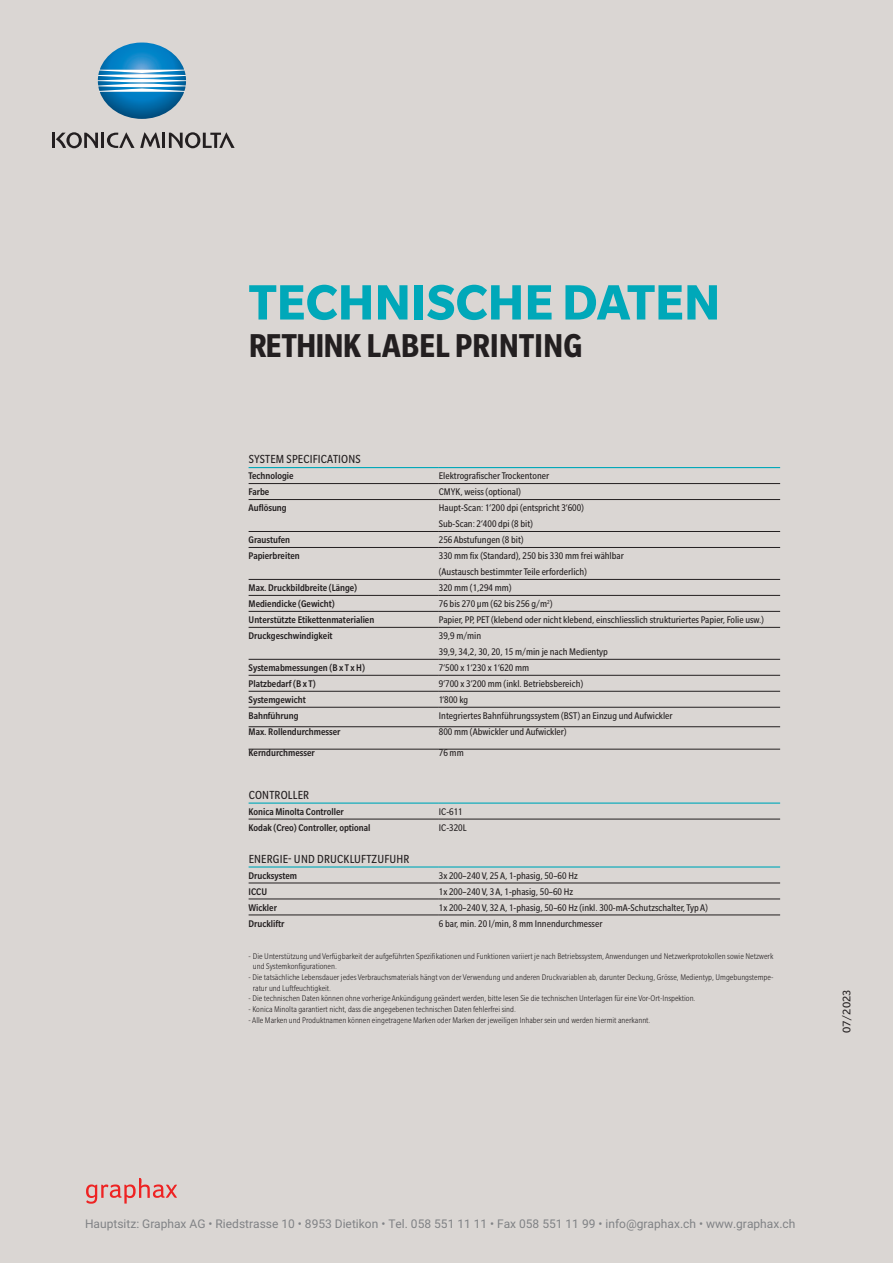
<style>
.page{position:relative;width:893px;height:1263px;background:#dad6d3}
.page>*{position:absolute;margin:0;border:0;box-sizing:border-box;transform-origin:0 0}
.Brochure_Head_Bold_3{font:700 54px "Slate Pro";color:#00a8b9}
.Brochure_RETHINK_IT{font:700 condensed 36px "Slate Pro";letter-spacing:-.005em;color:#231f20}
.Data_Table_Headline{font:condensed 12.75px "Slate Pro";letter-spacing:.015em;color:#231f20}
.t1{font:12px "Roboto";color:#808285}
.Brochure_Address_Reg{font:12px "Slate Pro";color:#231f20}
.Data_Table_TEXT_Cond{font:condensed 10.5px/15.9px "Slate Pro";color:#231f20}
.Data_Table_TEXT_Medi{font:500 condensed 10.5px "Slate Pro";color:#231f20}
.t2{font:300 condensed 9px/10.6px "Slate Pro";color:#231f20}
</style>
<div class="page">
<img style="left:98px;top:43px;width:88px;height:76px">
<hr style="left:52px;top:133px;width:3px;height:15px;background:#231f20">
<hr style="left:101px;top:133px;width:3px;height:15px;background:#231f20">
<hr style="left:162px;top:133px;width:3px;height:15px;background:#231f20">
<svg style="left:56px;top:132px;width:42px;height:16px"></svg>
<svg style="left:169px;top:132px;width:66px;height:16px"></svg>
<svg style="left:107px;top:132px;width:53px;height:16px"></svg>
<hr style="left:249px;top:483px;width:190px;height:1px;background:#231f20">
<hr style="left:439px;top:483px;width:341px;height:1px;background:#231f20">
<hr style="left:249px;top:499px;width:190px;height:1px;background:#231f20">
<hr style="left:439px;top:499px;width:341px;height:1px;background:#231f20">
<hr style="left:249px;top:531px;width:190px;height:1px;background:#231f20">
<hr style="left:439px;top:531px;width:341px;height:1px;background:#231f20">
<hr style="left:249px;top:547px;width:190px;height:1px;background:#231f20">
<hr style="left:439px;top:547px;width:341px;height:1px;background:#231f20">
<hr style="left:249px;top:579px;width:190px;height:1px;background:#231f20">
<hr style="left:439px;top:579px;width:341px;height:1px;background:#231f20">
<hr style="left:249px;top:595px;width:190px;height:1px;background:#231f20">
<hr style="left:439px;top:595px;width:341px;height:1px;background:#231f20">
<hr style="left:249px;top:611px;width:190px;height:1px;background:#231f20">
<hr style="left:439px;top:611px;width:341px;height:1px;background:#231f20">
<hr style="left:249px;top:627px;width:190px;height:1px;background:#231f20">
<hr style="left:439px;top:627px;width:341px;height:1px;background:#231f20">
<hr style="left:249px;top:659px;width:190px;height:1px;background:#231f20">
<hr style="left:439px;top:659px;width:341px;height:1px;background:#231f20">
<hr style="left:249px;top:675px;width:190px;height:1px;background:#231f20">
<hr style="left:439px;top:675px;width:341px;height:1px;background:#231f20">
<hr style="left:249px;top:691px;width:190px;height:1px;background:#231f20">
<hr style="left:439px;top:691px;width:341px;height:1px;background:#231f20">
<hr style="left:249px;top:707px;width:190px;height:1px;background:#231f20">
<hr style="left:439px;top:707px;width:341px;height:1px;background:#231f20">
<hr style="left:249px;top:726px;width:190px;height:1px;background:#231f20">
<hr style="left:439px;top:726px;width:341px;height:1px;background:#231f20">
<hr style="left:249px;top:883px;width:190px;height:1px;background:#231f20">
<hr style="left:439px;top:883px;width:341px;height:1px;background:#231f20">
<hr style="left:249px;top:899px;width:190px;height:1px;background:#231f20">
<hr style="left:439px;top:899px;width:341px;height:1px;background:#231f20">
<hr style="left:249px;top:915px;width:190px;height:1px;background:#231f20">
<hr style="left:439px;top:915px;width:341px;height:1px;background:#231f20">
<hr style="left:249px;top:467px;width:190px;height:1px;background:#00a8b9">
<hr style="left:439px;top:467px;width:341px;height:1px;background:#00a8b9">
<hr style="left:249px;top:802px;width:190px;height:2px;background:#00a8b9">
<hr style="left:439px;top:802px;width:341px;height:2px;background:#00a8b9">
<hr style="left:249px;top:866px;width:190px;height:1px;background:#00a8b9">
<hr style="left:439px;top:866px;width:341px;height:1px;background:#00a8b9">
<hr style="left:249px;top:749px;width:190px;height:1px;background:#231f20">
<hr style="left:439px;top:749px;width:341px;height:1px;background:#231f20">
<hr style="left:249px;top:819px;width:190px;height:1px;background:#231f20">
<hr style="left:439px;top:819px;width:341px;height:1px;background:#231f20">
<svg style="left:86px;top:1178px;width:91px;height:26px"></svg>
<p class="Brochure_Head_Bold_3" style="left:249px;top:272px;width:473px">TECHNISCHE DATEN</p>
<p class="Brochure_RETHINK_IT" style="left:249px;top:326px;width:335px">RETHINK LABEL PRINTING</p>
<p class="Data_Table_Headline" style="left:249px;top:453px;width:114px">SYSTEM SPECIFICATIONS</p>
<p class="Data_Table_TEXT_Medi" style="left:249px;top:470px;width:47px">Technologie</p>
<p class="Data_Table_TEXT_Cond" style="left:439px;top:468px;width:112px">Elektrografischer Trockentoner</p>
<p class="Data_Table_TEXT_Medi" style="left:249px;top:486px;width:22px">Farbe</p>
<p class="Data_Table_TEXT_Cond" style="left:439px;top:484px;width:84px">CMYK, weiss (optional)</p>
<p class="Data_Table_TEXT_Medi" style="left:249px;top:502px;width:40px">Auflösung</p>
<p class="Data_Table_TEXT_Cond" style="left:439px;top:500px;width:147px">Haupt-Scan: 1‘200 dpi (entspricht 3‘600)<br>Sub-Scan: 2‘400 dpi (8 bit)</p>
<p class="Data_Table_TEXT_Medi" style="left:249px;top:534px;width:43px">Graustufen</p>
<p class="Data_Table_TEXT_Cond" style="left:439px;top:532px;width:86px">256 Abstufungen (8 bit)</p>
<p class="Data_Table_TEXT_Medi" style="left:249px;top:550px;width:53px">Papierbreiten</p>
<p class="Data_Table_TEXT_Cond" style="left:439px;top:548px;width:186px">330 mm fix (Standard), 250 bis 330 mm frei wählbar</p>
<p class="Data_Table_TEXT_Cond" style="left:439px;top:564px;width:150px">(Austausch bestimmter Teile erforderlich)</p>
<p class="Data_Table_TEXT_Medi" style="left:249px;top:582px;width:110px">Max. Druckbildbreite (Länge)</p>
<p class="Data_Table_TEXT_Cond" style="left:439px;top:580px;width:74px">320 mm (1,294 mm)</p>
<p class="Data_Table_TEXT_Medi" style="left:249px;top:598px;width:88px">Mediendicke (Gewicht)</p>
<p class="Data_Table_TEXT_Cond" style="left:439px;top:596px;width:115px">76 bis 270 µm (62 bis 256 g/m<sup>2</sup>)</p>
<p class="Data_Table_TEXT_Medi" style="left:249px;top:614px;width:127px">Unterstützte Etikettenmaterialien</p>
<p class="Data_Table_TEXT_Cond" style="left:439px;top:612px;width:326px">Papier, PP, PET (klebend oder nicht klebend, einschliesslich strukturiertes Papier, Folie usw.)</p>
<p class="Data_Table_TEXT_Medi" style="left:249px;top:630px;width:86px">Druckgeschwindigkeit</p>
<p class="Data_Table_TEXT_Cond" style="left:439px;top:628px;width:44px">39,9 m/min</p>
<p class="Data_Table_TEXT_Cond" style="left:439px;top:644px;width:171px">39,9, 34,2, 30, 20, 15 m/min je nach Medientyp</p>
<p class="Data_Table_TEXT_Medi" style="left:249px;top:662px;width:118px">Systemabmessungen (B x T x H)</p>
<p class="Data_Table_TEXT_Cond" style="left:439px;top:660px;width:92px">7‘500 x 1‘230 x 1‘620 mm</p>
<p class="Data_Table_TEXT_Medi" style="left:249px;top:678px;width:69px">Platzbedarf (B x T)</p>
<p class="Data_Table_TEXT_Cond" style="left:439px;top:676px;width:146px">9‘700 x 3‘200 mm (inkl. Betriebsbereich)</p>
<p class="Data_Table_TEXT_Medi" style="left:249px;top:694px;width:59px">Systemgewicht</p>
<p class="Data_Table_TEXT_Cond" style="left:439px;top:692px;width:31px">1‘800 kg</p>
<p class="Data_Table_TEXT_Medi" style="left:249px;top:710px;width:51px">Bahnführung</p>
<p class="Data_Table_TEXT_Cond" style="left:439px;top:708px;width:235px">Integriertes Bahnführungssystem (BST) an Einzug und Aufwickler</p>
<p class="Data_Table_TEXT_Medi" style="left:249px;top:726px;width:93px">Max. Rollendurchmesser</p>
<p class="Data_Table_TEXT_Cond" style="left:439px;top:724px;width:129px">800 mm (Abwickler und Aufwickler)</p>
<p class="Data_Table_TEXT_Medi" style="left:249px;top:747px;width:68px">Kerndurchmesser</p>
<p class="Data_Table_TEXT_Cond" style="left:439px;top:745px;width:26px">76 mm</p>
<p class="Data_Table_Headline" style="left:249px;top:788px;width:62px">CONTROLLER</p>
<p class="Data_Table_TEXT_Medi" style="left:249px;top:806px;width:97px">Konica Minolta Controller</p>
<p class="Data_Table_TEXT_Cond" style="left:439px;top:803px;width:25px">IC-611</p>
<p class="Data_Table_TEXT_Medi" style="left:249px;top:822px;width:123px">Kodak (Creo) Controller, optional</p>
<p class="Data_Table_TEXT_Cond" style="left:439px;top:819px;width:29px">IC-320L</p>
<p class="Data_Table_Headline" style="left:249px;top:852px;width:162px">ENERGIE- UND DRUCKLUFTZUFUHR</p>
<p class="Data_Table_TEXT_Medi" style="left:249px;top:870px;width:50px">Drucksystem</p>
<p class="Data_Table_TEXT_Cond" style="left:439px;top:867px;width:140px">3x 200–240 V, 25 A, 1-phasig, 50–60 Hz</p>
<p class="Data_Table_TEXT_Medi" style="left:249px;top:886px;width:20px">ICCU</p>
<p class="Data_Table_TEXT_Cond" style="left:439px;top:883px;width:136px">1x 200–240 V, 3 A, 1-phasig, 50–60 Hz</p>
<p class="Data_Table_TEXT_Medi" style="left:249px;top:902px;width:30px">Wickler</p>
<p class="Data_Table_TEXT_Cond" style="left:439px;top:899px;width:271px">1x 200–240 V, 32 A, 1-phasig, 50–60 Hz (inkl. 300-mA-Schutzschalter, Typ A)</p>
<p class="Data_Table_TEXT_Medi" style="left:249px;top:918px;width:37px">Druckliftr</p>
<p class="Data_Table_TEXT_Cond" style="left:439px;top:915px;width:165px">6 bar, min. 20 l/min, 8 mm Innendurchmesser</p>
<p class="t2" style="left:253px;top:950px;width:522px;text-indent:-4px">- Die Unterstützung und Verfügbarkeit der aufgeführten Spezifikationen und Funktionen variiert je nach Betriebssystem, Anwendungen und Netzwerkprotokollen sowie Netzwerk und Systemkonfigurationen.</p>
<p class="t2" style="left:253px;top:972px;width:522px;text-indent:-4px">- Die tatsächliche Lebensdauer jedes Verbrauchsmaterials hängt von der Verwendung und anderen Druckvariablen ab, darunter Deckung, Grösse, Medientyp, Umgebungstempe&shy;ratur und Luftfeuchtigkeit.</p>
<p class="t2" style="left:249px;top:993px;width:448px">- Die technischen Daten können ohne vorherige Ankündigung geändert werden, bitte lesen Sie die technischen Unterlagen für eine Vor-Ort-Inspektion.</p>
<p class="t2" style="left:249px;top:1004px;width:269px">- Konica Minolta garantiert nicht, dass die angegebenen technischen Daten fehlerfrei sind.</p>
<p class="t2" style="left:249px;top:1014px;width:403px">- Alle Marken und Produktnamen können eingetragene Marken oder Marken der jeweiligen Inhaber sein und werden hiermit anerkannt.</p>
<p class="Brochure_Address_Reg" style="left:840px;top:1033px;width:45px;rotate:-90deg">07/2023</p>
<p class="t1" style="left:85px;top:1215px;width:712px">Hauptsitz: Graphax AG • Riedstrasse 10 • 8953 Dietikon • Tel. 058 551 11 11 • Fax 058 551 11 99 • info@graphax.ch • www.graphax.ch</p>
</div>
